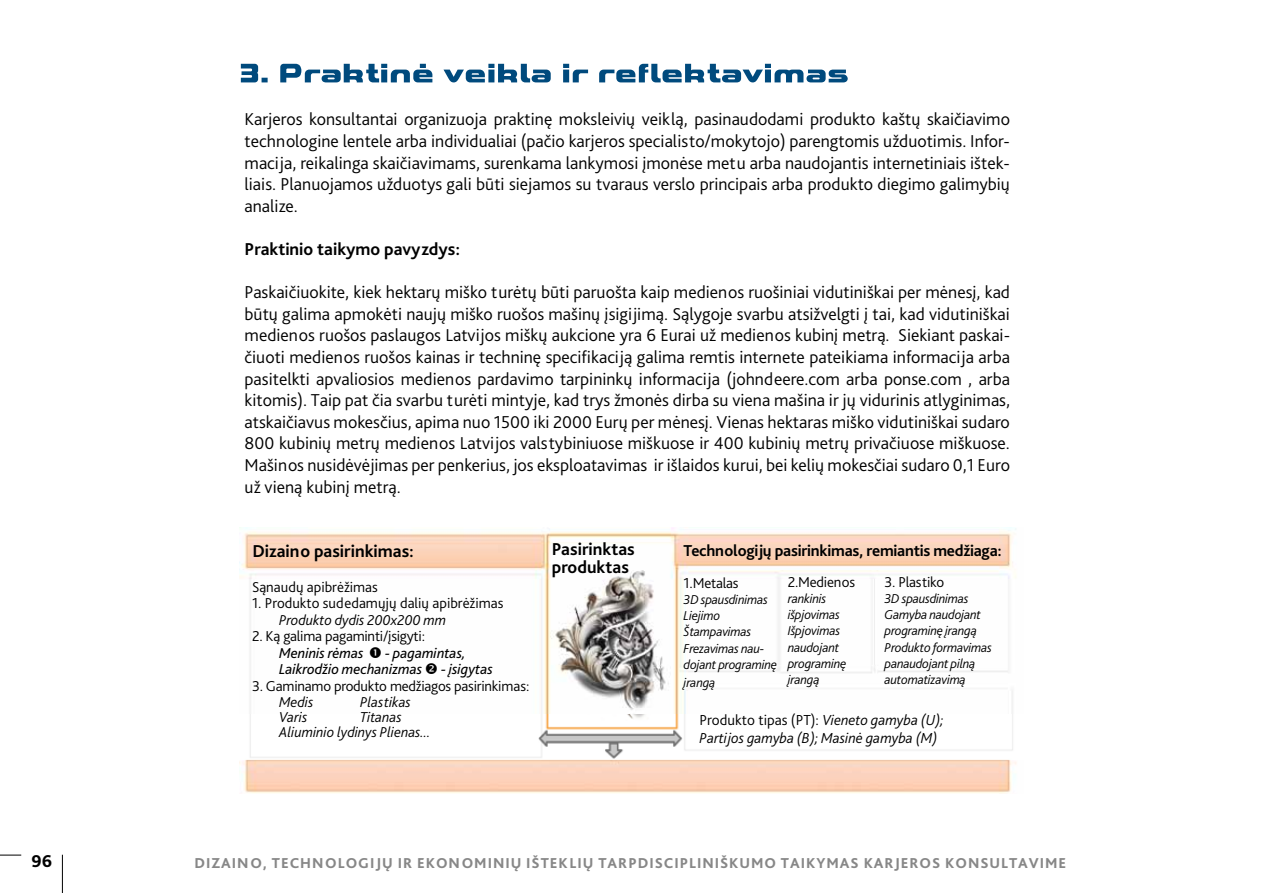
<style>
.page{position:relative;width:1263px;height:893px;background:#fff}
.page>*{position:absolute;margin:0;border:0;box-sizing:border-box;transform-origin:0 0}
.t1{font:300 18px/21.6px "Bliss Pro";color:#000;text-align:justify}
.t2{font:700 18px/18px "Bliss Pro";color:#000}
.t3{font:800 18px "Bliss Pro";color:#000}
.t4{font:700 16.5px "Bliss Pro";letter-spacing:-.015em;color:#000}
.t5{font:italic 300 15.15px/18.3px "Bliss Pro";color:#000}
.t6{font:300 15px "Bliss Pro";letter-spacing:-.015em;color:#000}
.t7{font:800 15px "Bliss Pro";letter-spacing:.065em;color:#878787}
.t8{font:italic 300 15px/15px "Bliss Pro";color:#000}
.t9{font:italic 15px/16.5px "Bliss Pro";color:#000}
.t10{font:italic 300 13.5px/16.2px "Bliss Pro";letter-spacing:-.015em;color:#000}
.s1{font-style:normal}
</style>
<div class="page">
<svg style="left:0;top:855px;width:21px;height:1px"></svg>
<hr style="left:62px;top:855px;width:1px;height:38px;background:#000">
<img style="left:239px;top:527px;width:777px;height:187px">
<img style="left:239px;top:714px;width:778px;height:80px">
<svg style="left:241px;top:64px;width:607px;height:18px"></svg>
<svg style="left:370px;top:646px;width:11px;height:11px"></svg>
<svg style="left:426px;top:663px;width:11px;height:11px"></svg>
<p class="t1" style="left:245px;top:108px;width:767px">Karjeros konsultantai organizuoja praktinę moksleivių veiklą, pasinaudodami produkto kaštų skaičiavimo technologine lentele arba individualiai (pačio karjeros specialisto/mokytojo) parengtomis užduotimis. Infor&shy;macija, reikalinga skaičiavimams, surenkama lankymosi įmonėse metu arba naudojantis internetiniais ištek&shy;liais. Planuojamos užduotys gali būti siejamos su tvaraus verslo principais arba produkto diegimo galimybių analize.</p>
<p class="t2" style="left:245px;top:240px;width:217px">Praktinio taikymo pavyzdys:</p>
<p class="t1" style="left:245px;top:281px;width:767px">Paskaičiuokite, kiek hektarų miško turėtų būti paruošta kaip medienos ruošiniai vidutiniškai per mėnesį, kad būtų galima apmokėti naujų miško ruošos mašinų įsigijimą. Sąlygoje svarbu atsižvelgti į tai, kad vidutiniškai medienos ruošos paslaugos Latvijos miškų aukcione yra 6 Eurai už medienos kubinį metrą. Siekiant paskai&shy;čiuoti medienos ruošos kainas ir techninę specifikaciją galima remtis internete pateikiama informacija arba pasitelkti apvaliosios medienos pardavimo tarpininkų informacija (johndeere.com arba ponse.com , arba kitomis). Taip pat čia svarbu turėti mintyje, kad trys žmonės dirba su viena mašina ir jų vidurinis atlyginimas, atskaičiavus mokesčius, apima nuo 1500 iki 2000 Eurų per mėnesį. Vienas hektaras miško vidutiniškai sudaro 800 kubinių metrų medienos Latvijos valstybiniuose miškuose ir 400 kubinių metrų privačiuose miškuose.<br>Mašinos nusidėvėjimas per penkerius, jos eksploatavimas ir išlaidos kurui, bei kelių mokesčiai sudaro 0,1 Euro už vieną kubinį metrą.</p>
<p class="t2" style="left:552px;top:539px;width:84px">Pasirinktas produktas</p>
<p class="t2" style="left:252px;top:542px;width:163px">Dizaino pasirinkimas:</p>
<p class="t4" style="left:684px;top:540px;width:320px">Technologijų pasirinkimas, remiantis medžiaga:</p>
<p class="t6" style="left:684px;top:574px;width:56px">1.Metalas</p>
<p class="t10" style="left:684px;top:591px;width:95px">3D spausdinimas<br>Liejimo<br>Štampavimas<br>Frezavimas nau&shy;dojant programinę</p>
<p class="t10" style="left:684px;top:674px;width:33px">įrangą</p>
<p class="t6" style="left:788px;top:572px;width:69px">2.Medienos</p>
<p class="t10" style="left:788px;top:590px;width:60px">rankinis išpjovimas<br>Išpjovimas naudojant programinę įrangą</p>
<p class="t6" style="left:884px;top:572px;width:61px">3. Plastiko</p>
<p class="t10" style="left:884px;top:590px;width:109px">3D spausdinimas<br>Gamyba naudojant programinę įrangą<br>Produkto formavimas panaudojant pilną automatizavimą</p>
<p class="t6" style="left:252px;top:577px;width:127px">Sąnaudų apibrėžimas</p>
<p class="t6" style="left:252px;top:594px;width:253px">1. Produkto sudedamųjų dalių apibrėžimas</p>
<p class="t8" style="left:279px;top:612px;width:169px">Produkto dydis 200x200 mm</p>
<p class="t6" style="left:252px;top:627px;width:175px">2. Ką galima pagaminti/įsigyti:</p>
<p class="t9" style="left:279px;top:644px;width:86px">Meninis rėmas</p>
<p class="t9" style="left:279px;top:644px;width:188px;text-indent:106px">- pagamintas,<br>Laikrodžio mechanizmas</p>
<p class="t9" style="left:441px;top:660px;width:53px">- įsigytas</p>
<p class="t6" style="left:252px;top:676px;width:279px">3. Gaminamo produkto medžiagos pasirinkimas:</p>
<p class="t8" style="left:279px;top:694px;width:36px">Medis</p>
<p class="t8" style="left:360px;top:694px;width:52px">Plastikas</p>
<p class="t8" style="left:279px;top:709px;width:30px">Varis</p>
<p class="t8" style="left:279px;top:709px;width:153px;text-indent:81px">Titanas<br>Aliuminio lydinys Plienas...</p>
<p class="t5" style="left:700px;top:711px;width:246px"><span class="s1">Produkto tipas (PT):</span> Vieneto gamyba (U);<br>Partijos gamyba (B); Masinė gamyba (M)</p>
<p class="t3" style="left:32px;top:850px;width:22px">96</p>
<p class="t7" style="left:195px;top:853px;width:873px">DIZAINO, TECHNOLOGIJŲ IR EKONOMINIŲ IŠTEKLIŲ TARPDISCIPLINIŠKUMO TAIKYMAS KARJEROS KONSULTAVIME</p>
</div>
